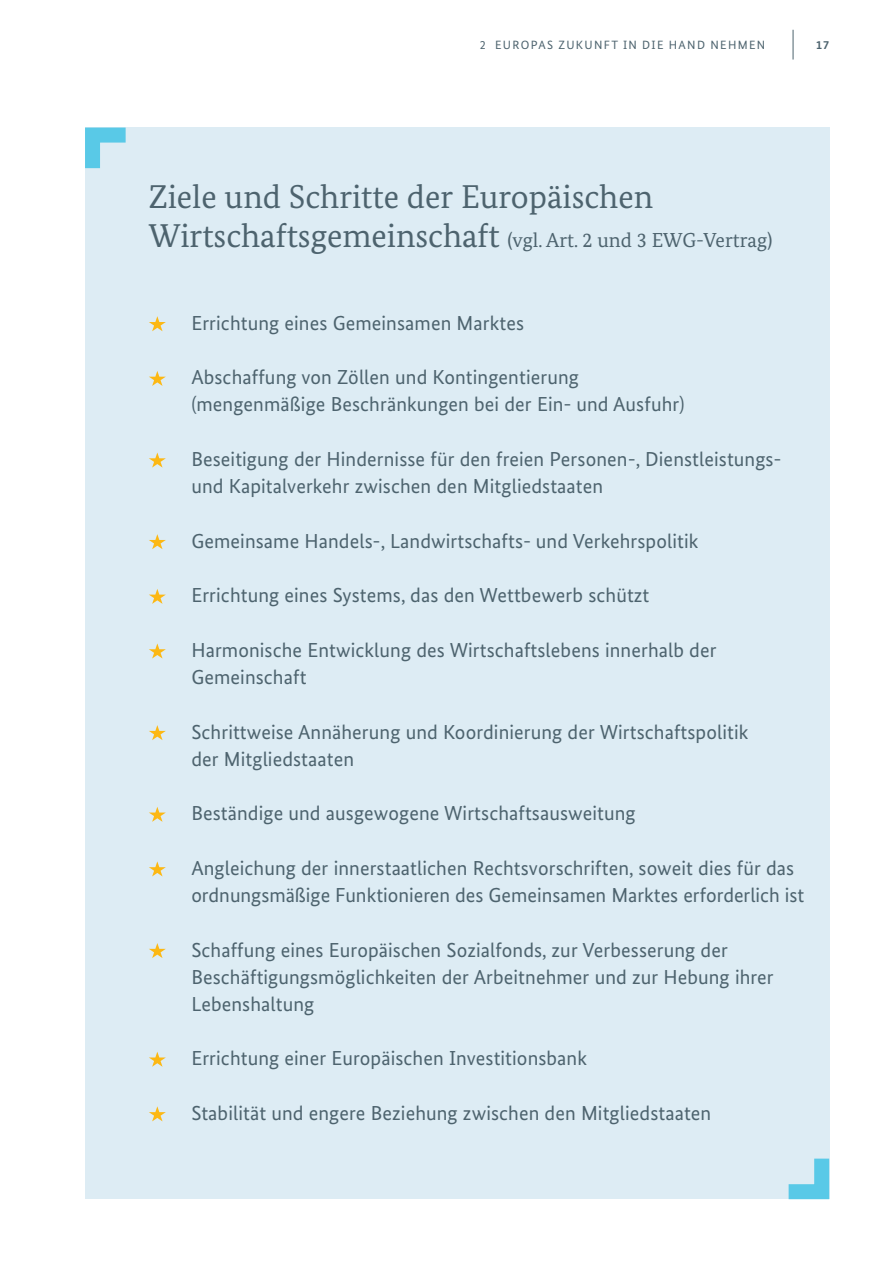
<style>
.page{position:relative;width:893px;height:1263px;background:#fff}
.page>*{position:absolute;margin:0;border:0;box-sizing:border-box;transform-origin:0 0}
.t1{font:33px "Bundes Serif";color:#4d636e}
.t2{font:20.25px/27px "Bundes Sans";letter-spacing:.005em;color:#4d636e}
.t3{font:20.25px "Bundes Serif";color:#4d636e}
.t4{font:12px "Bundes Sans";letter-spacing:.11em;color:#4d636e}
.t5{font:700 12px "Bundes Sans";color:#4d636e}
.s1{font-size:33px}
</style>
<div class="page">
<hr style="left:793px;top:30px;width:1px;height:30px;background:#4d636e">
<div style="left:85px;top:128px;width:744px;height:1071px;background:#ddecf4"></div>
<svg style="left:149px;top:316px;width:17px;height:15px"></svg>
<svg style="left:149px;top:371px;width:17px;height:15px"></svg>
<svg style="left:149px;top:452px;width:17px;height:16px"></svg>
<svg style="left:149px;top:534px;width:17px;height:15px"></svg>
<svg style="left:149px;top:589px;width:17px;height:15px"></svg>
<svg style="left:149px;top:643px;width:17px;height:15px"></svg>
<svg style="left:149px;top:725px;width:17px;height:15px"></svg>
<svg style="left:149px;top:807px;width:17px;height:15px"></svg>
<svg style="left:149px;top:861px;width:17px;height:15px"></svg>
<svg style="left:149px;top:943px;width:17px;height:15px"></svg>
<svg style="left:149px;top:1052px;width:17px;height:15px"></svg>
<svg style="left:149px;top:1106px;width:17px;height:15px"></svg>
<svg style="left:788px;top:1143px;width:42px;height:57px"></svg>
<svg style="left:85px;top:127px;width:56px;height:42px"></svg>
<p class="t4" style="left:480px;top:37px;width:287px">2 EUROPAS ZUKUNFT IN DIE HAND NEHMEN</p>
<p class="t5" style="left:816px;top:37px;width:15px">17</p>
<h1 class="t1" style="left:149px;top:176px;width:506px">Ziele und Schritte der Europäischen</h1>
<p class="t3" style="left:149px;top:228px;width:625px"><span class="s1">Wirtschaftsgemeinschaft</span> (vgl. Art. 2 und 3 EWG-Vertrag)</p>
<p class="t2" style="left:191px;top:309px;width:334px">Errichtung eines Gemeinsamen Marktes</p>
<p class="t2" style="left:191px;top:364px;width:495px">Abschaffung von Zöllen und Kontingentierung (mengenmäßige Beschränkungen bei der Ein- und Ausfuhr)</p>
<p class="t2" style="left:191px;top:445px;width:592px">Beseitigung der Hindernisse für den freien Personen-, Dienstleistungs&shy;und Kapitalverkehr zwischen den Mitgliedstaaten</p>
<p class="t2" style="left:191px;top:527px;width:509px">Gemeinsame Handels-, Landwirtschafts- und Verkehrspolitik</p>
<p class="t2" style="left:191px;top:582px;width:460px">Errichtung eines Systems, das den Wettbewerb schützt</p>
<p class="t2" style="left:191px;top:636px;width:527px">Harmonische Entwicklung des Wirtschaftslebens innerhalb der<br>Gemeinschaft</p>
<p class="t2" style="left:191px;top:718px;width:559px">Schrittweise Annäherung und Koordinierung der Wirtschaftspolitik der Mitgliedstaaten</p>
<p class="t2" style="left:191px;top:800px;width:446px">Beständige und ausgewogene Wirtschaftsausweitung</p>
<p class="t2" style="left:191px;top:854px;width:614px">Angleichung der innerstaatlichen Rechtsvorschriften, soweit dies für das ordnungsmäßige Funktionieren des Gemeinsamen Marktes erforderlich ist</p>
<p class="t2" style="left:191px;top:936px;width:584px">Schaffung eines Europäischen Sozialfonds, zur Verbesserung der<br>Beschäftigungsmöglichkeiten der Arbeitnehmer und zur Hebung ihrer<br>Lebenshaltung</p>
<p class="t2" style="left:191px;top:1044px;width:397px">Errichtung einer Europäischen Investitionsbank</p>
<p class="t2" style="left:191px;top:1099px;width:521px">Stabilität und engere Beziehung zwischen den Mitgliedstaaten</p>
</div>
